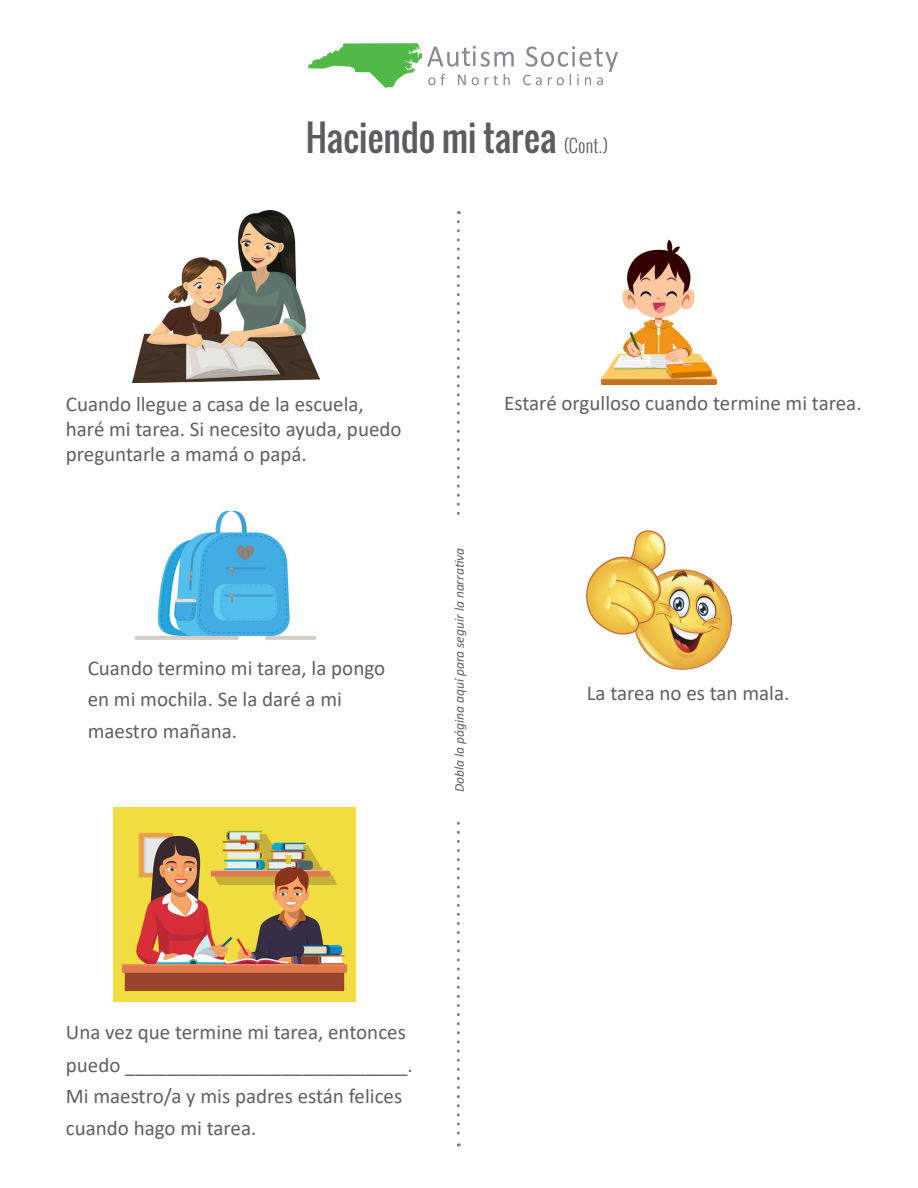
<style>
.page{position:relative;width:918px;height:1188px;background:#fff}
.page>*{position:absolute;margin:0;border:0;box-sizing:border-box;transform-origin:0 0}
.t1{font:36px "Oswald";letter-spacing:-.005em;color:#5c5c5f}
.t2{font:21px/32px "Calibri";color:#5f6062}
.t3{font:italic 13.5px "Calibri";color:#5f6062}
.s1{font-weight:300;font-size:18px}
</style>
<div class="page">
<svg style="left:523px;top:46px;width:94px;height:39px"></svg>
<svg style="left:308px;top:43px;width:206px;height:45px"></svg>
<img style="left:600px;top:239px;width:117px;height:145px">
<img style="left:587px;top:531px;width:144px;height:138px">
<svg style="left:457px;top:222px;width:3px;height:924px"></svg>
<img style="left:133px;top:211px;width:186px;height:171px">
<img style="left:134px;top:510px;width:183px;height:130px">
<img style="left:114px;top:807px;width:242px;height:195px">
<div style="left:444px;top:521px;width:30px;height:299px;background:#fff"></div>
<p class="t1" style="left:306px;top:110px;width:303px">Haciendo mi tarea <span class="s1">(Cont.)</span></p>
<p class="t2" style="left:66px;top:391px;width:337px;line-height:25.2px">Cuando llegue a casa de la escuela, haré mi tarea. Si necesito ayuda, puedo preguntarle a mamá o papá.</p>
<p class="t2" style="left:88px;top:651px;width:299px;line-height:31.5px">Cuando termino mi tarea, la pongo en mi mochila. Se la daré a mi maestro mañana.</p>
<p class="t2" style="left:504px;top:386px;width:359px">Estaré orgulloso cuando termine mi tarea.</p>
<p class="t3" style="left:450px;top:792px;width:246px;rotate:-90deg">Dobla la página aquí para seguir la narrativa</p>
<p class="t3" style="left:450px;top:802px;width:167px;rotate:-90deg">Fold page here to follow along</p>
<p class="t2" style="left:587px;top:677px;width:204px">La tarea no es tan mala.</p>
<p class="t2" style="left:66px;top:1015px;width:349px">Una vez que termine mi tarea, entonces puedo ___________________________.<br>Mi maestro/a y mis padres están felices cuando hago mi tarea.</p>
</div>
